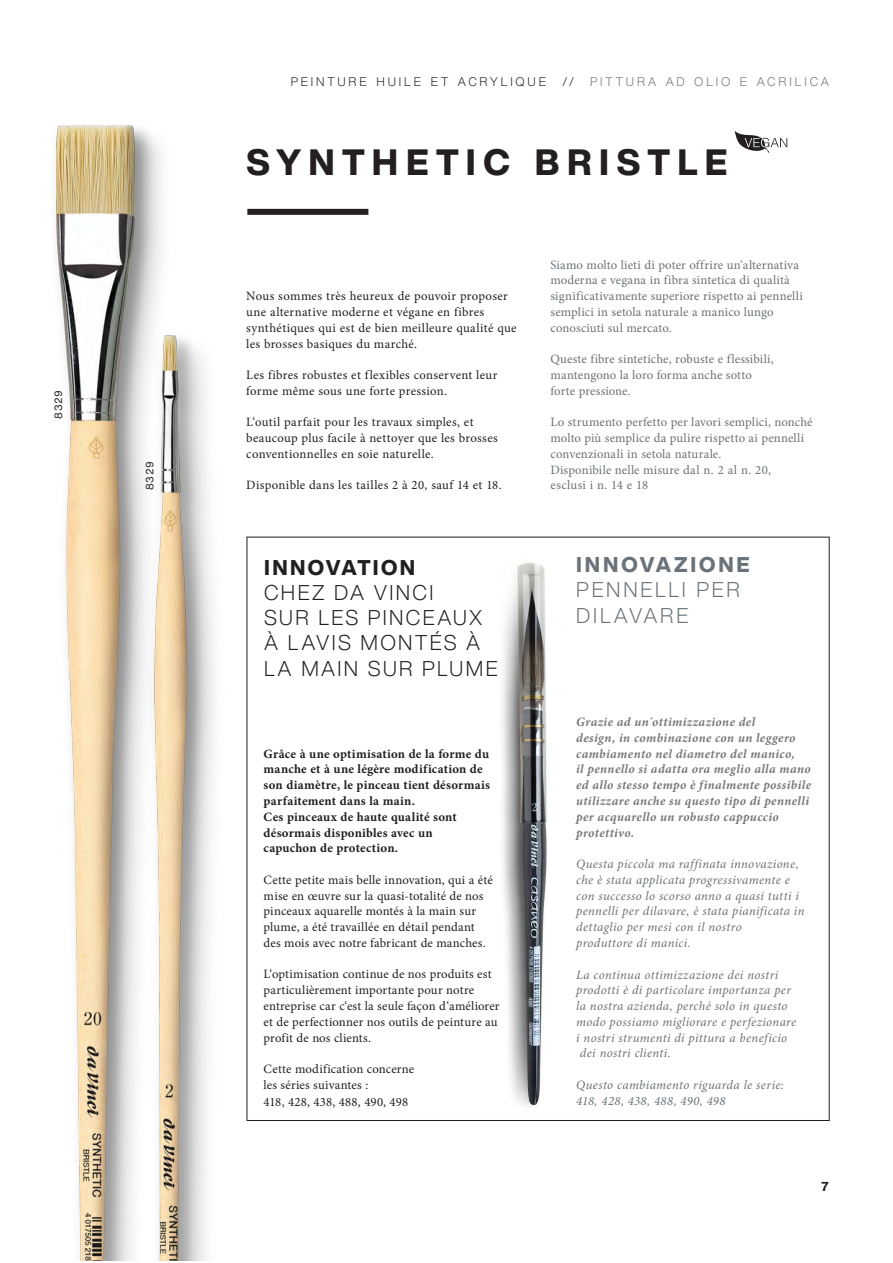
<style>
.page{position:relative;width:893px;height:1263px;background:#fff}
.page>*{position:absolute;margin:0;border:0;box-sizing:border-box;transform-origin:0 0}
.t1{font:800 36px "Helvetica Now Display";letter-spacing:.2em;color:#231f20}
.t2{font:300 21px/25.2px "Helvetica Now Display";letter-spacing:.11em;color:#231f20}
.t3{font:300 21px/25.2px "Helvetica Now Display";letter-spacing:.125em;color:#697379}
.t4{font:800 21px "Helvetica Now Display";letter-spacing:.135em;color:#697379}
.t5{font:800 21px "Helvetica Now Display";letter-spacing:.115em;color:#231f20}
.t6{font:12.75px/15.8px "Minion Pro";letter-spacing:.015em;color:#231f20}
.t7{font:12.75px/15.8px "Minion Pro";letter-spacing:.01em;color:#697379}
.t8{font:italic 12.75px/15.8px "Minion Pro";letter-spacing:.025em;color:#697379}
.t9{font:italic 700 12.75px/15.8px "Minion Pro";letter-spacing:.03em;color:#76787b}
.t10{font:700 12.75px/15.8px "Minion Pro";letter-spacing:.02em;color:#231f20}
.t11{font:700 12.75px "Helvetica Now Text";color:#231f20}
.t12{font:300 12.3px "Helvetica Now Text";letter-spacing:.175em;color:#231f20}
.t13{font:300 12.3px "Helvetica Now Text";letter-spacing:.175em;color:#697379}
.t14{font:10.5px "Helvetica Now Text";letter-spacing:.035em;color:#231f20}
</style>
<div class="page">
<img style="left:55px;top:125px;width:192px;height:1136px">
<img style="left:502px;top:536px;width:45px;height:572px">
<div style="left:246px;top:123px;width:583px;height:388px;background:#fff"></div>
<div style="left:227px;top:272px;width:308px;height:239px;background:#fff"></div>
<div style="left:247px;top:209px;width:121px;height:6px;background:#231f20"></div>
<div style="left:230px;top:524px;width:301px;height:187px;background:#fff"></div>
<div style="left:542px;top:522px;width:242px;height:136px;background:#fff"></div>
<svg style="left:735px;top:131px;width:52px;height:22px"></svg>
<p class="t14" style="left:51px;top:419px;width:30px;rotate:-90deg">8329</p>
<p class="t14" style="left:142px;top:490px;width:30px;rotate:-90deg">8329</p>
<p class="t12" style="left:290px;top:73px;width:258px">PEINTURE HUILE ET ACRYLIQUE</p>
<p class="t12" style="left:562px;top:73px;width:14px">//</p>
<p class="t13" style="left:590px;top:73px;width:241px">PITTURA AD OLIO E ACRILICA</p>
<h1 class="t1" style="left:247px;top:137px;width:482px">SYNTHETIC BRISTLE</h1>
<p class="t6" style="left:246px;top:288px;width:272px">Nous sommes très heureux de pouvoir proposer une alternative moderne et végane en fibres synthétiques qui est de bien meilleure qualité que les brosses basiques du marché.</p>
<p class="t6" style="left:246px;top:367px;width:253px">Les fibres robustes et flexibles conservent leur forme même sous une forte pression.</p>
<p class="t6" style="left:246px;top:414px;width:253px">L‘outil parfait pour les travaux simples, et beaucoup plus facile à nettoyer que les brosses conventionnelles en soie naturelle.</p>
<p class="t6" style="left:246px;top:478px;width:257px">Disponible dans les tailles 2 à 20, sauf 14 et 18.</p>
<h2 class="t5" style="left:264px;top:553px;width:153px">INNOVATION</h2>
<h2 class="t2" style="left:264px;top:580px;width:235px">CHEZ DA VINCI<br>SUR LES PINCEAUX<br>À LAVIS MONTÉS À<br>LA MAIN SUR PLUME</h2>
<p class="t10" style="left:264px;top:745px;width:228px">Grâce à une optimisation de la forme du manche et à une légère modification de son diamètre, le pinceau tient désormais parfaitement dans la main.<br>Ces pinceaux de haute qualité sont désormais disponibles avec un<br>capuchon de protection.</p>
<p class="t6" style="left:264px;top:872px;width:231px">Cette petite mais belle innovation, qui a été mise en œuvre sur la quasi-totalité de nos pinceaux aquarelle montés à la main sur plume, a été travaillée en détail pendant des mois avec notre fabricant de manches.</p>
<p class="t6" style="left:264px;top:966px;width:237px">L‘optimisation continue de nos produits est particulièrement importante pour notre entreprise car c‘est la seule façon d‘améliorer et de perfectionner nos outils de peinture au profit de nos clients.</p>
<p class="t6" style="left:264px;top:1061px;width:152px;line-height:16.2px">Cette modification concerne les séries suivantes :<br>418, 428, 438, 488, 490, 498</p>
<p class="t7" style="left:550px;top:257px;width:254px">Siamo molto lieti di poter offrire un‘alternativa moderna e vegana in fibra sintetica di qualità significativamente superiore rispetto ai pennelli semplici in setola naturale a manico lungo conosciuti sul mercato.</p>
<p class="t7" style="left:550px;top:351px;width:225px">Queste fibre sintetiche, robuste e flessibili, mantengono la loro forma anche sotto forte pressione.</p>
<p class="t7" style="left:550px;top:414px;width:264px">Lo strumento perfetto per lavori semplici, nonché molto più semplice da pulire rispetto ai pennelli convenzionali in setola naturale.<br>Disponibile nelle misure dal n. 2 al n. 20,<br>esclusi i n. 14 e 18</p>
<h2 class="t4" style="left:576px;top:550px;width:175px">INNOVAZIONE</h2>
<h2 class="t3" style="left:576px;top:577px;width:165px">PENNELLI PER<br>DILAVARE</h2>
<p class="t9" style="left:576px;top:714px;width:236px">Grazie ad un´ottimizzazione del<br>design, in combinazione con un leggero cambiamento nel diametro del manico,<br>il pennello si adatta ora meglio alla mano ed allo stesso tempo è finalmente possibile utilizzare anche su questo tipo di pennelli per acquarello un robusto cappuccio protettivo.</p>
<p class="t8" style="left:576px;top:856px;width:230px">Questa piccola ma raffinata innovazione, che è stata applicata progressivamente e con successo lo scorso anno a quasi tutti i pennelli per dilavare, è stata pianificata in dettaglio per mesi con il nostro<br>produttore di manici.</p>
<p class="t8" style="left:576px;top:966px;width:221px">La continua ottimizzazione dei nostri prodotti è di particolare importanza per la nostra azienda, perché solo in questo modo possiamo migliorare e perfezionare i nostri strumenti di pittura a beneficio dei nostri clienti.</p>
<p class="t8" style="left:576px;top:1077px;width:209px">Questo cambiamento riguarda le serie:<br>418, 428, 438, 488, 490, 498</p>
<p class="t11" style="left:821px;top:1177px;width:10px">7</p>
</div>
